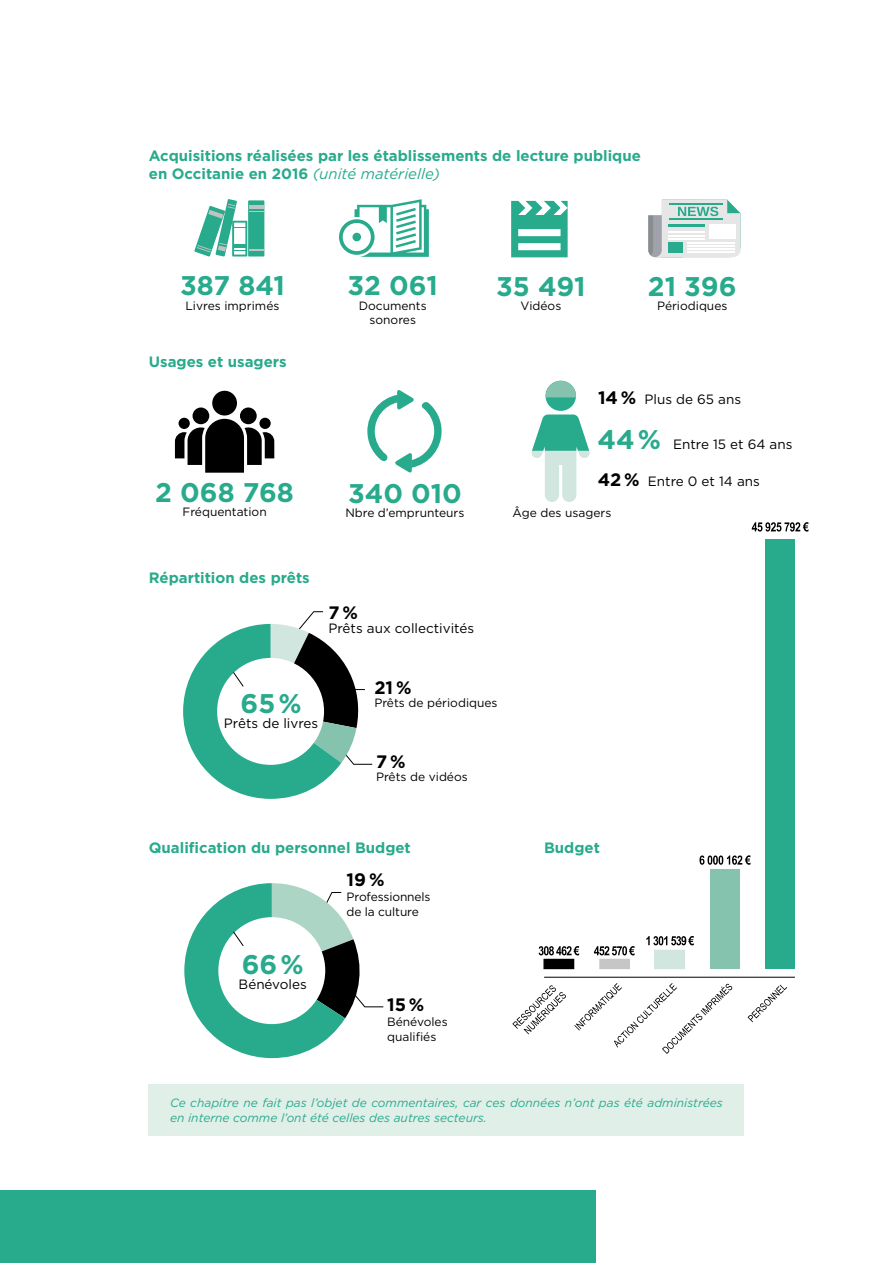
<style>
.page{position:relative;width:893px;height:1263px;background:#fff}
.page>*{position:absolute;margin:0;border:0;box-sizing:border-box;transform-origin:0 0}
.t1{font:700 27px "Gotham";color:#28aa8c}
.t2{font:700 18px "Gotham";color:#000}
.t3{font:700 15px/18px "Gotham";color:#28aa8c}
.t4{font:13.5px "Gotham";color:#000}
.t5{font:12px/15px "Gotham";color:#000}
.t6{font:italic 12px/15px "Gotham";color:#28aa8c}
.s1{font-weight:400;font-style:italic}
.s2{font-weight:700;font-size:18px}
.s3{font-weight:700;font-size:27px;color:#28aa8c}
</style>
<div class="page">
<div style="left:149px;top:1084px;width:595px;height:51px;background:#e1efe9"></div>
<div style="left:0;top:1191px;width:595px;height:72px;background:#28aa8c"></div>
<svg style="left:194px;top:199px;width:70px;height:57px"></svg>
<svg style="left:339px;top:199px;width:90px;height:58px"></svg>
<svg style="left:511px;top:201px;width:57px;height:56px"></svg>
<svg style="left:648px;top:200px;width:92px;height:57px;background:#cedad9"></svg>
<hr style="left:669px;top:203px;width:54px;height:1px;background:#28aa8c">
<hr style="left:669px;top:218px;width:54px;height:2px;background:#28aa8c">
<div style="left:709px;top:224px;width:27px;height:15px;background:#fff"></div>
<hr style="left:668px;top:224px;width:37px;height:3px;background:#28aa8c">
<hr style="left:668px;top:232px;width:37px;height:1px;background:#fff">
<hr style="left:668px;top:235px;width:37px;height:1px;background:#fff">
<hr style="left:668px;top:238px;width:37px;height:1px;background:#fff">
<hr style="left:687px;top:242px;width:48px;height:1px;background:#fff">
<hr style="left:687px;top:245px;width:48px;height:1px;background:#fff">
<hr style="left:687px;top:248px;width:48px;height:1px;background:#fff">
<hr style="left:687px;top:251px;width:48px;height:2px;background:#fff">
<div style="left:668px;top:242px;width:15px;height:11px;background:#28aa8c"></div>
<hr style="left:544px;top:977px;width:251px;height:1px;background:#000">
<svg style="left:539px;top:946px;width:40px;height:9px"></svg>
<svg style="left:512px;top:985px;width:54px;height:49px"></svg>
<svg style="left:594px;top:946px;width:41px;height:9px"></svg>
<svg style="left:646px;top:936px;width:48px;height:9px"></svg>
<svg style="left:699px;top:855px;width:52px;height:10px"></svg>
<svg style="left:752px;top:522px;width:56px;height:10px"></svg>
<div style="left:765px;top:539px;width:30px;height:429px;background:#28aa8c"></div>
<div style="left:710px;top:868px;width:30px;height:100px;background:#85c3ae"></div>
<div style="left:654px;top:950px;width:31px;height:19px;background:#d1e6de"></div>
<div style="left:599px;top:959px;width:31px;height:10px;background:#c6c6c6"></div>
<div style="left:543px;top:959px;width:31px;height:10px;background:#000"></div>
<svg style="left:574px;top:983px;width:158px;height:71px"></svg>
<svg style="left:747px;top:985px;width:40px;height:37px"></svg>
<svg style="left:367px;top:390px;width:75px;height:83px"></svg>
<div style="left:545px;top:381px;width:31px;height:30px;background:#28aa8c;border-radius:50%"></div>
<svg style="left:531px;top:414px;width:59px;height:88px"></svg>
<svg style="left:546px;top:381px;width:30px;height:16px"></svg>
<svg style="left:175px;top:391px;width:99px;height:82px"></svg>
<svg style="left:183px;top:611px;width:190px;height:188px"></svg>
<svg style="left:184px;top:883px;width:200px;height:175px"></svg>
<p class="t3" style="left:149px;top:146px;width:494px">Acquisitions réalisées par les établissements de lecture publique en Occitanie en 2016 <span class="s1">(unité matérielle)</span></p>
<h1 class="t1" style="left:180px;top:268px;width:106px">387 841</h1>
<p class="t5" style="left:186px;top:298px;width:95px">Livres imprimés</p>
<p class="t3" style="left:149px;top:353px;width:139px">Usages et usagers</p>
<h1 class="t1" style="left:348px;top:268px;width:92px">32 061</h1>
<p class="t5" style="left:359px;top:298px;width:70px;line-height:14.4px;text-align:center">Documents sonores</p>
<h1 class="t1" style="left:496px;top:268px;width:91px">35 491</h1>
<p class="t5" style="left:521px;top:298px;width:42px">Vidéos</p>
<h1 class="t1" style="left:648px;top:268px;width:90px">21 396</h1>
<p class="t5" style="left:657px;top:298px;width:72px">Périodiques</p>
<p class="t4" style="left:598px;top:390px;width:145px"><span class="s2">14 %</span> Plus de 65 ans</p>
<h1 class="t1" style="left:155px;top:474px;width:140px">2 068 768</h1>
<p class="t5" style="left:182px;top:504px;width:86px">Fréquentation</p>
<h1 class="t1" style="left:348px;top:475px;width:115px">340 010</h1>
<p class="t5" style="left:345px;top:505px;width:121px">Nbre d’emprunteurs</p>
<p class="t4" style="left:598px;top:436px;width:196px"><span class="s3">44%</span> Entre 15 et 64 ans</p>
<p class="t4" style="left:598px;top:472px;width:164px"><span class="s2">42 %</span> Entre 0 et 14 ans</p>
<p class="t5" style="left:513px;top:505px;width:100px">Âge des usagers</p>
<p class="t3" style="left:149px;top:569px;width:162px">Répartition des prêts</p>
<h2 class="t2" style="left:328px;top:601px;width:31px">7%</h2>
<p class="t4" style="left:328px;top:619px;width:147px">Prêts aux collectivités</p>
<h1 class="t1" style="left:241px;top:685px;width:63px">65%</h1>
<p class="t4" style="left:224px;top:715px;width:96px">Prêts de livres</p>
<h2 class="t2" style="left:374px;top:675px;width:39px">21%</h2>
<p class="t5" style="left:374px;top:695px;width:125px">Prêts de périodiques</p>
<h2 class="t2" style="left:376px;top:750px;width:31px">7%</h2>
<p class="t5" style="left:376px;top:769px;width:93px">Prêts de vidéos</p>
<p class="t3" style="left:149px;top:839px;width:264px">Qualification du personnel Budget</p>
<h1 class="t1" style="left:242px;top:946px;width:63px">66%</h1>
<p class="t4" style="left:239px;top:975px;width:70px">Bénévoles</p>
<h2 class="t2" style="left:347px;top:868px;width:39px">19%</h2>
<p class="t5" style="left:347px;top:889px;width:85px">Professionnels de la culture</p>
<h2 class="t2" style="left:387px;top:992px;width:39px">15%</h2>
<p class="t5" style="left:387px;top:1013px;width:62px">Bénévoles qualifiés</p>
<p class="t3" style="left:544px;top:839px;width:57px">Budget</p>
<p class="t6" style="left:170px;top:1095px;width:554px">Ce chapitre ne fait pas l’objet de commentaires, car ces données n’ont pas été administrées en interne comme l’ont été celles des autres secteurs.</p>
</div>
